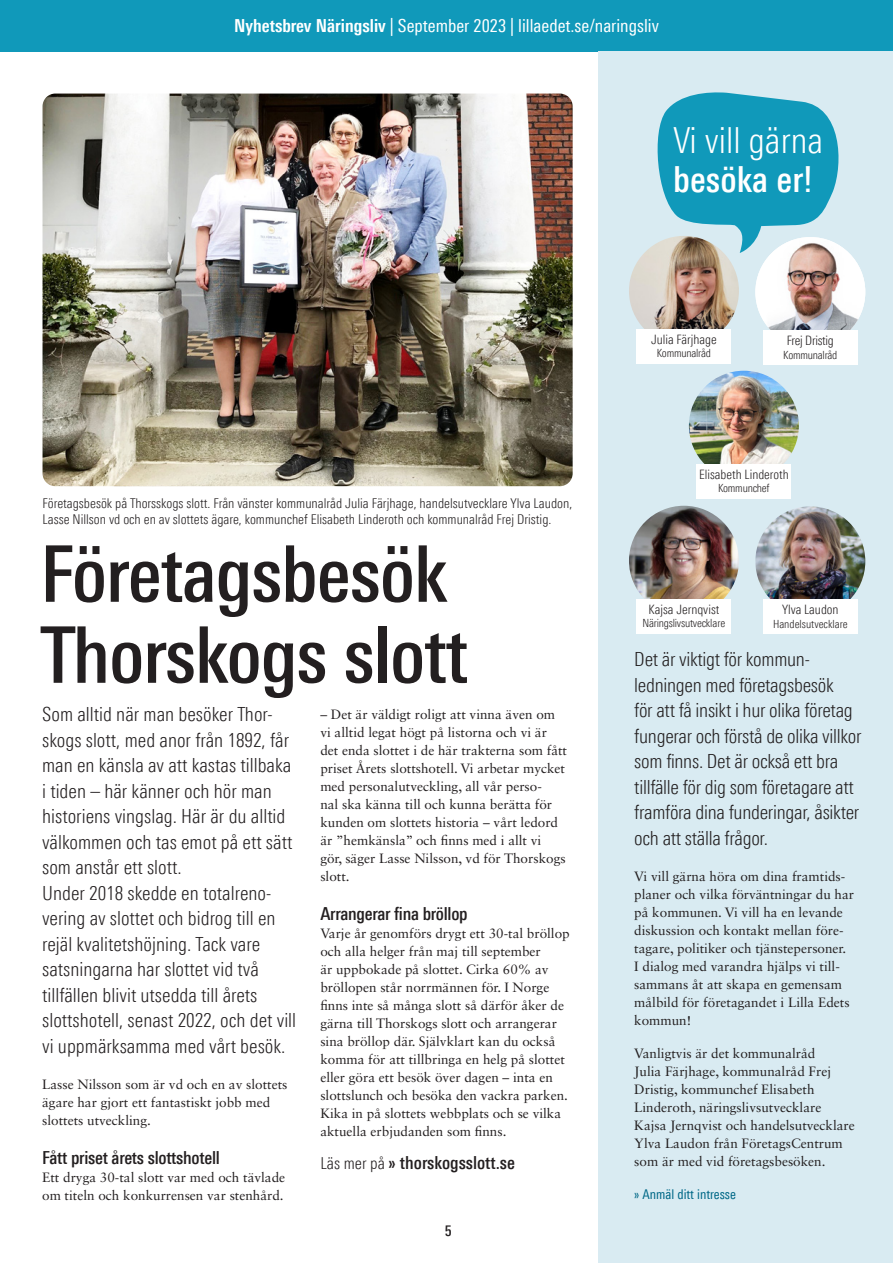
<style>
.page{position:relative;width:893px;height:1263px;background:#fff}
.page>*{position:absolute;margin:0;border:0;box-sizing:border-box;transform-origin:0 0}
.RUBRIK_1{font:500 78px/81px "Linotype Univers 520 Cn";letter-spacing:-.015em;color:#231f20}
.Rubrik__H1{font:300 36px/39px "Linotype Univers 320 Cn";color:#fff}
.INGRESS{font:300 19.5px/25.5px "Linotype Univers 320 Cn";color:#231f20}
.Ingress{font:300 19.5px/25.5px "Linotype Univers 320 Cn";letter-spacing:-.015em;color:#231f20}
.RUBRIK_2{font:500 18px "Linotype Univers 520 Cn";letter-spacing:-.015em;color:#231f20}
.t1{font:18px "Linotype Univers 420 Cn";color:#fff}
.t2{font:500 15px "Linotype Univers 520 Cn";color:#231f20}
.BRÖDTEXT{font:13.5px/18px "Sabon LT Std";color:#231f20}
.Brödtext__P{font:13.5px/18px "Sabon LT Std";color:#231f20}
.INGRESS-2{font:300 13.5px/16.5px "Linotype Univers 320 Cn";color:#231f20}
.Länk{font:13.5px "Linotype Univers 420 Cn";color:#006887}
.t3{font:300 13.05px "Linotype Univers 320 Cn";color:#231f20}
.t4{font:300 13.05px "Linotype Univers 320 Cn";letter-spacing:-.02em;color:#231f20}
.t5{font:300 11.25px "Linotype Univers 320 Cn";letter-spacing:-.02em;color:#231f20}
.t6{font:300 11.25px "Linotype Univers 320 Cn";color:#231f20}
.s1{font-family:"Linotype Univers 620 Cn";font-weight:700}
.s2{font-family:"Linotype Univers 520 Cn";font-weight:500}
.s3{font-family:"Linotype Univers 320 Cn";font-weight:300;font-size:16.5px}
</style>
<div class="page">
<div style="left:0;top:0;width:893px;height:51px;background:#1099ba"></div>
<div style="left:598px;top:51px;width:295px;height:1212px;background:#d9ebf2"></div>
<img style="left:629px;top:236px;width:110px;height:110px;border-radius:55px">
<div style="left:637px;top:329px;width:94px;height:34px;background:#fff"></div>
<img style="left:755px;top:506px;width:110px;height:110px;border-radius:55px">
<div style="left:763px;top:600px;width:95px;height:34px;background:#fff"></div>
<img style="left:629px;top:506px;width:110px;height:110px;border-radius:55px">
<div style="left:637px;top:599px;width:94px;height:34px;background:#fff"></div>
<img style="left:755px;top:237px;width:110px;height:110px;border-radius:55px">
<div style="left:763px;top:331px;width:95px;height:34px;background:#fff"></div>
<svg style="left:651px;top:92px;width:193px;height:161px"></svg>
<img style="left:43px;top:94px;width:530px;height:392px">
<img style="left:689px;top:371px;width:110px;height:110px;border-radius:55px">
<div style="left:697px;top:464px;width:94px;height:34px;background:#fff"></div>
<h3 class="t1" style="left:234px;top:15px;width:426px"><span class="s1">Nyhetsbrev Näringsliv</span> | September 2023 | lillaedet.se/naringsliv</h3>
<h1 class="Rubrik__H1" style="left:673px;top:120px;width:151px">Vi vill gärna <span class="s2">besöka er!</span></h1>
<p class="t3" style="left:651px;top:332px;width:67px">Julia Färjhage</p>
<p class="t5" style="left:657px;top:347px;width:56px">Kommunalråd</p>
<p class="t4" style="left:787px;top:333px;width:49px">Frej Dristig</p>
<p class="t5" style="left:783px;top:348px;width:56px">Kommunalråd</p>
<p class="INGRESS-2" style="left:42px;top:495px;width:531px">Företagsbesök på Thorsskogs slott. Från vänster kommunalråd Julia Färjhage, handelsutvecklare Ylva Laudon,<br>Lasse Nillson vd och en av slottets ägare, kommunchef Elisabeth Linderoth och kommunalråd Frej Dristig.</p>
<h1 class="RUBRIK_1" style="left:40px;top:533px;width:429px">Företagsbesök<br>Thorskogs slott</h1>
<p class="INGRESS" style="left:42px;top:702px;width:256px">Som alltid när man besöker Thor&shy;skogs slott, med anor från 1892, får man en känsla av att kastas tillbaka i tiden – här känner och hör man historiens vingslag. Här är du alltid välkommen och tas emot på ett sätt som anstår ett slott.<br>Under 2018 skedde en totalreno&shy;vering av slottet och bidrog till en rejäl kvalitetshöjning. Tack vare satsningarna har slottet vid två tillfällen blivit utsedda till årets slottshotell, senast 2022, och det vill vi uppmärksamma med vårt besök.</p>
<p class="BRÖDTEXT" style="left:42px;top:1075px;width:247px">Lasse Nilsson som är vd och en av slottets ägare har gjort ett fantastiskt jobb med slottets utveckling.</p>
<h2 class="RUBRIK_2" style="left:42px;top:1147px;width:179px">Fått priset årets slottshotell</h2>
<p class="BRÖDTEXT" style="left:42px;top:1168px;width:245px">Ett dryga 30-tal slott var med och tävlade om titeln och konkurrensen var stenhård.</p>
<p class="BRÖDTEXT" style="left:320px;top:705px;width:248px">– Det är väldigt roligt att vinna även om vi alltid legat högt på listorna och vi är det enda slottet i de här trakterna som fått priset Årets slottshotell. Vi arbetar mycket med personalutveckling, all vår perso-<br>nal ska känna till och kunna berätta för kunden om slottets historia – vårt ledord är ”hemkänsla” och finns med i allt vi<br>gör, säger Lasse Nilsson, vd för Thorskogs slott.</p>
<h2 class="RUBRIK_2" style="left:320px;top:903px;width:149px">Arrangerar fina bröllop</h2>
<p class="BRÖDTEXT" style="left:320px;top:924px;width:251px">Varje år genomförs drygt ett 30-tal bröllop och alla helger från maj till september<br>är uppbokade på slottet. Cirka 60% av bröllopen står norrmännen för. I Norge finns inte så många slott så därför åker de gärna till Thorskogs slott och arrangerar sina bröllop där. Självklart kan du också komma för att tillbringa en helg på slottet eller göra ett besök över dagen – inta en slottslunch och besöka den vackra parken.<br>Kika in på slottets webbplats och se vilka aktuella erbjudanden som finns.</p>
<p class="RUBRIK_2" style="left:320px;top:1152px;width:196px"><span class="s3">Läs mer på</span> » thorskogsslott.se</p>
<p class="t2" style="left:445px;top:1221px;width:9px">5</p>
<p class="t3" style="left:699px;top:467px;width:91px">Elisabeth Linderoth</p>
<p class="t5" style="left:718px;top:482px;width:53px">Kommunchef</p>
<p class="t3" style="left:648px;top:602px;width:72px">Kajsa Jernqvist</p>
<p class="t5" style="left:643px;top:617px;width:84px">Näringslivsutvecklare</p>
<p class="t3" style="left:782px;top:602px;width:58px">Ylva Laudon</p>
<p class="t6" style="left:773px;top:617px;width:76px">Handelsutvecklare</p>
<p class="Ingress" style="left:634px;top:646px;width:229px">Det är viktigt för kommun&shy;ledningen med företagsbesök<br>för att få insikt i hur olika företag fungerar och förstå de olika villkor som finns. Det är också ett bra tillfälle för dig som företagare att framföra dina funderingar, åsikter och att ställa frågor.</p>
<p class="Brödtext__P" style="left:634px;top:867px;width:221px">Vi vill gärna höra om dina framtids&shy;planer och vilka förväntningar du har på kommunen. Vi vill ha en levande diskussion och kontakt mellan före&shy;tagare, politiker och tjänstepersoner.<br>I dialog med varandra hjälps vi till&shy;sammans åt att skapa en gemensam målbild för företagandet i Lilla Edets kommun!</p>
<p class="Brödtext__P" style="left:634px;top:1044px;width:222px">Vanligtvis är det kommunalråd<br>Julia Färjhage, kommunalråd Frej Dristig, kommunchef Elisabeth Linderoth, näringslivsutvecklare Kajsa Jernqvist och handelsutvecklare Ylva Laudon från FöretagsCentrum som är med vid företagsbesöken.</p>
<p class="Länk" style="left:634px;top:1186px;width:103px">» Anmäl ditt intresse</p>
</div>
